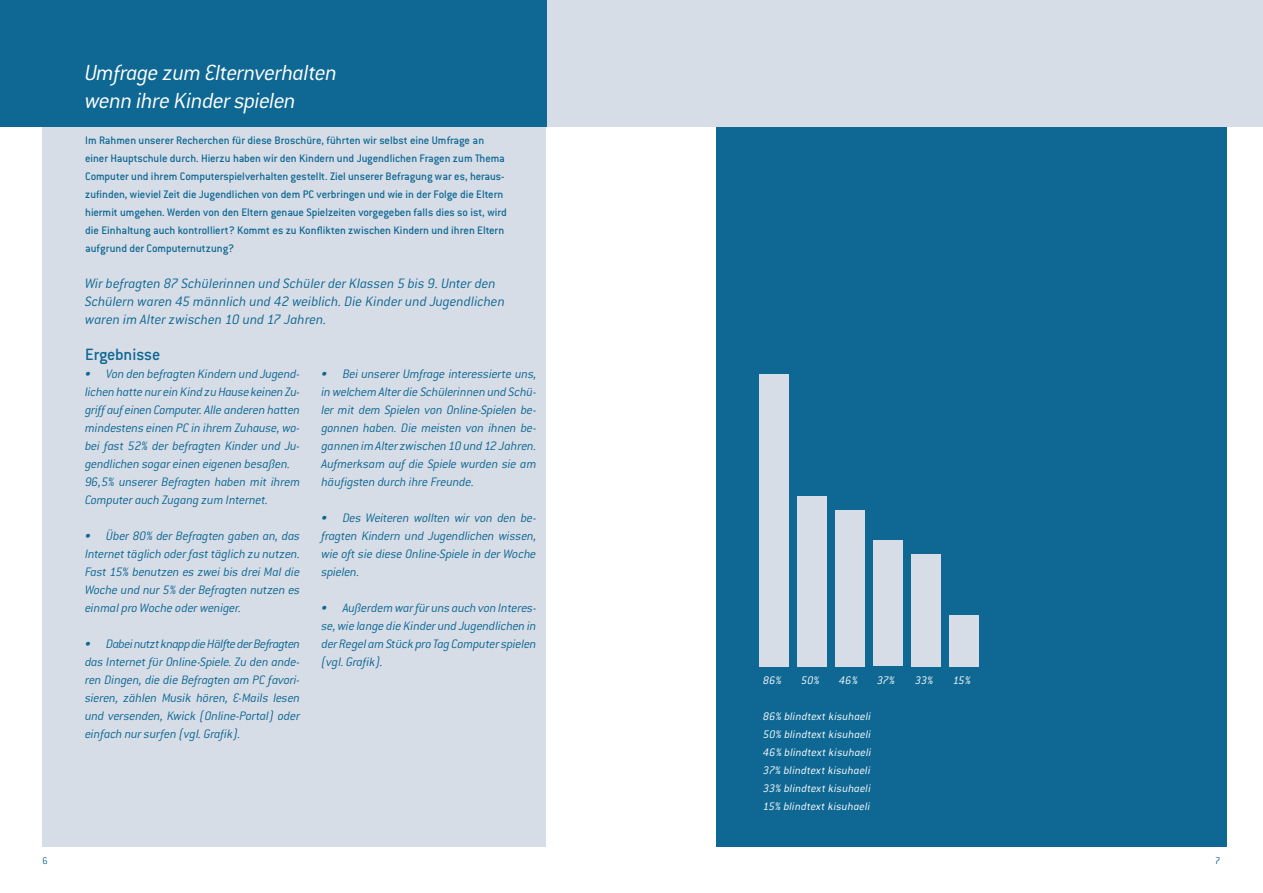
<style>
.page{position:relative;width:1263px;height:893px;background:#fff}
.page>*{position:absolute;margin:0;border:0;box-sizing:border-box;transform-origin:0 0}
.t1{font:italic 300 24px/28.5px "Conduit ITC";letter-spacing:-.02em;color:#fff}
.t2{font:500 18px "Conduit ITC";letter-spacing:-.005em;color:#0e6893}
.t3{font:italic 300 15px/18px "Conduit ITC";color:#0e6893}
.t4{font:italic 300 13.5px/18px "Conduit ITC";letter-spacing:-.015em;color:#0e6893;text-align:justify}
.t5{font:500 12px/18px "Conduit ITC";letter-spacing:-.005em;color:#0e6893}
.t6{font:italic 300 12px/18px "Conduit ITC";letter-spacing:.01em;color:#fff;text-align:justify}
.t7{font:300 10.5px "Conduit ITC";color:#0e6893}
</style>
<div class="page">
<div style="left:716px;top:0;width:511px;height:846px;background:#0e6893"></div>
<div style="left:43px;top:0;width:503px;height:846px;background:#d7dde7"></div>
<div style="left:546px;top:0;width:717px;height:126px;background:#d7dde7"></div>
<div style="left:0;top:0;width:546px;height:126px;background:#0e6893"></div>
<div style="left:759px;top:374px;width:29px;height:292px;background:#d7dde7"></div>
<div style="left:797px;top:496px;width:29px;height:170px;background:#d7dde7"></div>
<div style="left:835px;top:510px;width:29px;height:156px;background:#d7dde7"></div>
<div style="left:873px;top:540px;width:29px;height:126px;background:#d7dde7"></div>
<div style="left:911px;top:554px;width:29px;height:112px;background:#d7dde7"></div>
<div style="left:949px;top:615px;width:29px;height:51px;background:#d7dde7"></div>
<h1 class="t1" style="left:85px;top:58px;width:254px">Umfrage zum Elternverhalten wenn ihre Kinder spielen</h1>
<p class="t5" style="left:85px;top:131px;width:423px">Im Rahmen unserer Recherchen für diese Broschüre, führten wir selbst eine Umfrage an einer Hauptschule durch. Hierzu haben wir den Kindern und Jugendlichen Fragen zum Thema Computer und ihrem Computerspielverhalten gestellt. Ziel unserer Befragung war es, heraus&shy;zufinden, wieviel Zeit die Jugendlichen von dem PC verbringen und wie in der Folge die Eltern hiermit umgehen. Werden von den Eltern genaue Spielzeiten vorgegeben falls dies so ist, wird die Einhaltung auch kontrolliert? Kommt es zu Konflikten zwischen Kindern und ihren Eltern aufgrund der Computernutzung?</p>
<p class="t3" style="left:85px;top:274px;width:421px">Wir befragten 87 Schülerinnen und Schüler der Klassen 5 bis 9. Unter den<br>Schülern waren 45 männlich und 42 weiblich. Die Kinder und Jugendlichen waren im Alter zwischen 10 und 17 Jahren.</p>
<h2 class="t2" style="left:85px;top:344px;width:77px">Ergebnisse</h2>
<p class="t4" style="left:85px;top:365px;width:217px;text-align:left">• Von den befragten Kindern und Jugend&shy;lichen hatte nur ein Kind zu Hause keinen Zu&shy;griff auf einen Computer. Alle anderen hatten mindestens einen PC in ihrem Zuhause, wo&shy;bei fast 52% der befragten Kinder und Ju&shy;gendlichen sogar einen eigenen besaßen.<br>96,5% unserer Befragten haben mit ihrem Computer auch Zugang zum Internet.</p>
<p class="t4" style="left:85px;top:527px;width:217px">• Über 80% der Befragten gaben an, das Internet täglich oder fast täglich zu nutzen.<br>Fast 15% benutzen es zwei bis drei Mal die Woche und nur 5% der Befragten nutzen es einmal pro Woche oder weniger.</p>
<p class="t4" style="left:85px;top:635px;width:217px">• Dabei nutzt knapp die Hälfte der Befragten das Internet für Online-Spiele. Zu den ande&shy;ren Dingen, die die Befragten am PC favori&shy;sieren, zählen Musik hören, E-Mails lesen und versenden, Kwick (Online-Portal) oder einfach nur surfen (vgl. Grafik).</p>
<p class="t4" style="left:321px;top:365px;width:217px">• Bei unserer Umfrage interessierte uns, in welchem Alter die Schülerinnen und Schü&shy;ler mit dem Spielen von Online-Spielen be&shy;gonnen haben. Die meisten von ihnen be&shy;gannen im Alter zwischen 10 und 12 Jahren.<br>Aufmerksam auf die Spiele wurden sie am häufigsten durch ihre Freunde.</p>
<p class="t4" style="left:321px;top:509px;width:217px">• Des Weiteren wollten wir von den be&shy;fragten Kindern und Jugendlichen wissen, wie oft sie diese Online-Spiele in der Woche spielen.</p>
<p class="t4" style="left:321px;top:599px;width:217px">• Außerdem war für uns auch von Interes&shy;se, wie lange die Kinder und Jugendlichen in der Regel am Stück pro Tag Computer spielen (vgl. Grafik).</p>
<p class="t6" style="left:763px;top:671px;width:20px">86%</p>
<p class="t6" style="left:801px;top:671px;width:20px">50%</p>
<p class="t6" style="left:839px;top:671px;width:20px">46%</p>
<p class="t6" style="left:877px;top:671px;width:19px">37%</p>
<p class="t6" style="left:915px;top:671px;width:20px">33%</p>
<p class="t6" style="left:953px;top:671px;width:19px">15%</p>
<p class="t6" style="left:763px;top:707px;width:109px">86% blindtext kisuhaeli 50% blindtext kisuhaeli 46% blindtext kisuhaeli 37% blindtext kisuhaeli 33% blindtext kisuhaeli 15% blindtext kisuhaeli</p>
<p class="t7" style="left:43px;top:855px;width:7px">6</p>
<p class="t7" style="left:1215px;top:855px;width:7px">7</p>
</div>
